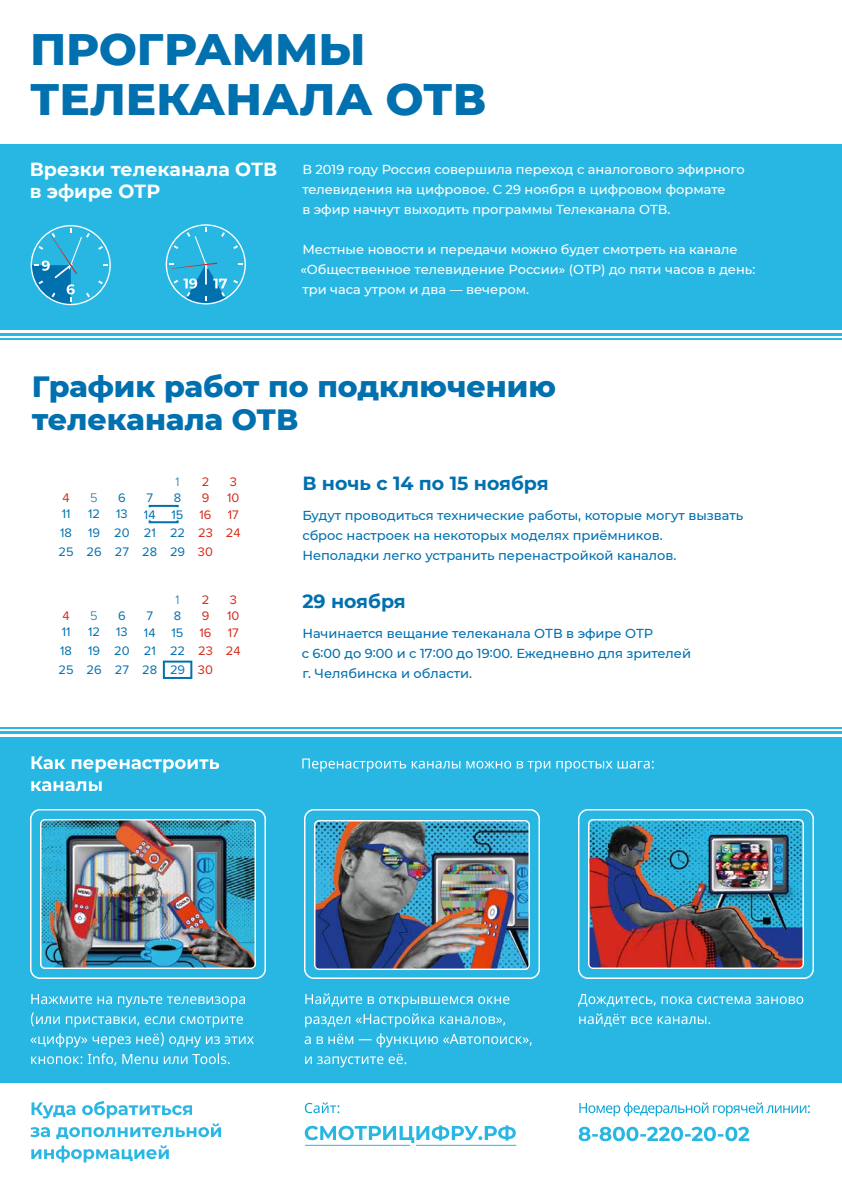
<style>
.page{position:relative;width:842px;height:1190px;background:#fff}
.page>*{position:absolute;margin:0;border:0;box-sizing:border-box;transform-origin:0 0}
.t1{font:800 45px/50px "Montserrat";color:#0070af}
.t2{font:800 30px/33px "Montserrat";color:#0070af}
.t3{font:700 19px/21.8px "Montserrat";color:#fff}
.t4{font:700 19px "Montserrat";color:#0070af}
.t5{font:500 13px/20px "Montserrat";color:#fff}
.t6{font:500 13px/20px "Montserrat";color:#0070af}
.t7{font:12.8px/18.6px "Proxima Nova";color:#0070af}
.t8{font:12.8px "Proxima Nova";color:#d52819}
.t9{font:300 12.8px "Proxima Nova";color:#0070af}
.s1{color:#d52819}
</style>
<div class="page">
<div style="left:0;top:144px;width:842px;height:186px;background:#28b7e3"></div>
<div style="left:0;top:737px;width:842px;height:346px;background:#28b7e3"></div>
<img style="left:43px;top:822px;width:210px;height:144px">
<img style="left:317px;top:823px;width:210px;height:144px">
<img style="left:591px;top:822px;width:210px;height:144px">
<svg style="left:31px;top:225px;width:80px;height:80px"></svg>
<svg style="left:166px;top:224px;width:80px;height:81px"></svg>
<svg style="left:305px;top:1102px;width:34px;height:11px"></svg>
<svg style="left:305px;top:1125px;width:211px;height:18px"></svg>
<svg style="left:302px;top:759px;width:352px;height:13px"></svg>
<svg style="left:31px;top:756px;width:188px;height:35px"></svg>
<div style="left:30px;top:809px;width:236px;height:170px;border:2px solid #fff;border-radius:9px"></div>
<div style="left:304px;top:809px;width:236px;height:170px;border:2px solid #fff;border-radius:9px"></div>
<div style="left:578px;top:809px;width:236px;height:170px;border:2px solid #fff;border-radius:9px"></div>
<hr style="left:0;top:339px;width:842px;height:1px;background:#28b7e3">
<hr style="left:0;top:333px;width:842px;height:2px;background:#28b7e3">
<hr style="left:0;top:727px;width:842px;height:1px;background:#28b7e3">
<hr style="left:0;top:731px;width:842px;height:3px;background:#28b7e3">
<svg style="left:579px;top:1102px;width:231px;height:14px"></svg>
<svg style="left:579px;top:1127px;width:170px;height:14px"></svg>
<div style="left:40px;top:819px;width:216px;height:150px;border:2px solid #fff;border-radius:4px"></div>
<div style="left:314px;top:820px;width:216px;height:150px;border:2px solid #fff;border-radius:4px"></div>
<div style="left:588px;top:819px;width:216px;height:150px;border:2px solid #fff;border-radius:4px"></div>
<svg style="left:30px;top:1101px;width:191px;height:61px"></svg>
<svg style="left:31px;top:994px;width:223px;height:72px"></svg>
<svg style="left:305px;top:993px;width:227px;height:74px"></svg>
<svg style="left:578px;top:994px;width:225px;height:33px"></svg>
<div style="left:163px;top:661px;width:29px;height:18px;border:2px solid #0070af"></div>
<div style="left:149px;top:505px;width:30px;height:18px;border:2px solid #0070af"></div>
<hr style="left:305px;top:1145px;width:211px;height:1px;background:#28b7e3">
<h1 class="t1" style="left:30px;top:21px;width:458px">ПРОГРАММЫ<br>ТЕЛЕКАНАЛА ОТВ</h1>
<h3 class="t3" style="left:30px;top:157px;width:249px">Врезки телеканала ОТВ в эфире ОТР</h3>
<p class="t5" style="left:302px;top:159px;width:444px">В 2019 году Россия совершила переход с аналогового эфирного телевидения на цифровое. С 29 ноября в цифровом формате<br>в эфир начнут выходить программы Телеканала ОТВ.</p>
<p class="t5" style="left:300px;top:239px;width:457px">Местные новости и передачи можно будет смотреть на канале «Общественное телевидение России» (ОТР) до пяти часов в день: три часа утром и два — вечером.</p>
<h2 class="t2" style="left:32px;top:369px;width:526px">График работ по подключению телеканала ОТВ</h2>
<p class="t9" style="left:176px;top:475px;width:5px">1</p>
<p class="t8" style="left:202px;top:475px;width:9px">2</p>
<p class="t8" style="left:230px;top:475px;width:9px">3</p>
<p class="t8" style="left:63px;top:490px;width:9px">4</p>
<p class="t9" style="left:90px;top:490px;width:9px">5</p>
<p class="t7" style="left:118px;top:489px;width:9px">6</p>
<p class="t7" style="left:146px;top:489px;width:8px">7</p>
<p class="t7" style="left:174px;top:489px;width:9px">8</p>
<p class="t8" style="left:202px;top:491px;width:9px">9</p>
<p class="t8" style="left:227px;top:491px;width:14px">10</p>
<p class="t7" style="left:62px;top:505px;width:10px">11</p>
<p class="t7" style="left:114px;top:505px;width:17px">13<br>20</p>
<p class="t7" style="left:88px;top:505px;width:13px">12</p>
<p class="t7" style="left:144px;top:505px;width:13px">14</p>
<p class="t7" style="left:172px;top:505px;width:41px">15 <span class="s1">16</span></p>
<p class="t8" style="left:228px;top:507px;width:12px">17</p>
<p class="t7" style="left:60px;top:523px;width:41px">18 19</p>
<p class="t7" style="left:59px;top:523px;width:184px;line-height:19.1px;text-indent:85px">21 22 <span class="s1">23 24<br></span>25 26 27 28 29 <span class="s1">30</span></p>
<p class="t9" style="left:176px;top:593px;width:5px">1</p>
<p class="t8" style="left:202px;top:593px;width:9px">2</p>
<p class="t8" style="left:230px;top:593px;width:9px">3</p>
<p class="t8" style="left:63px;top:608px;width:9px">4</p>
<p class="t9" style="left:90px;top:608px;width:9px">5</p>
<p class="t7" style="left:118px;top:607px;width:9px">6</p>
<p class="t7" style="left:146px;top:607px;width:8px">7</p>
<p class="t7" style="left:174px;top:607px;width:9px">8</p>
<p class="t8" style="left:202px;top:609px;width:9px">9</p>
<p class="t8" style="left:227px;top:609px;width:14px">10</p>
<p class="t7" style="left:62px;top:623px;width:10px">11</p>
<p class="t7" style="left:114px;top:623px;width:17px">13<br>20</p>
<p class="t7" style="left:88px;top:623px;width:13px">12</p>
<p class="t7" style="left:144px;top:623px;width:13px">14</p>
<p class="t7" style="left:172px;top:623px;width:41px">15 <span class="s1">16</span></p>
<p class="t8" style="left:228px;top:625px;width:12px">17</p>
<p class="t7" style="left:60px;top:641px;width:41px">18 19</p>
<p class="t7" style="left:59px;top:641px;width:184px;line-height:19.1px;text-indent:85px">21 22 <span class="s1">23 24<br></span>25 26 27 28 29 <span class="s1">30</span></p>
<h3 class="t4" style="left:302px;top:470px;width:248px">В ночь с 14 по 15 ноября</h3>
<p class="t6" style="left:302px;top:505px;width:442px">Будут проводиться технические работы, которые могут вызвать сброс настроек на некоторых моделях приёмников.<br>Неполадки легко устранить перенастройкой каналов.</p>
<h3 class="t4" style="left:302px;top:588px;width:105px">29 ноября</h3>
<p class="t6" style="left:302px;top:623px;width:391px">Начинается вещание телеканала ОТВ в эфире ОТР<br>с 6:00 до 9:00 и с 17:00 до 19:00. Ежедневно для зрителей г. Челябинска и области.</p>
</div>
